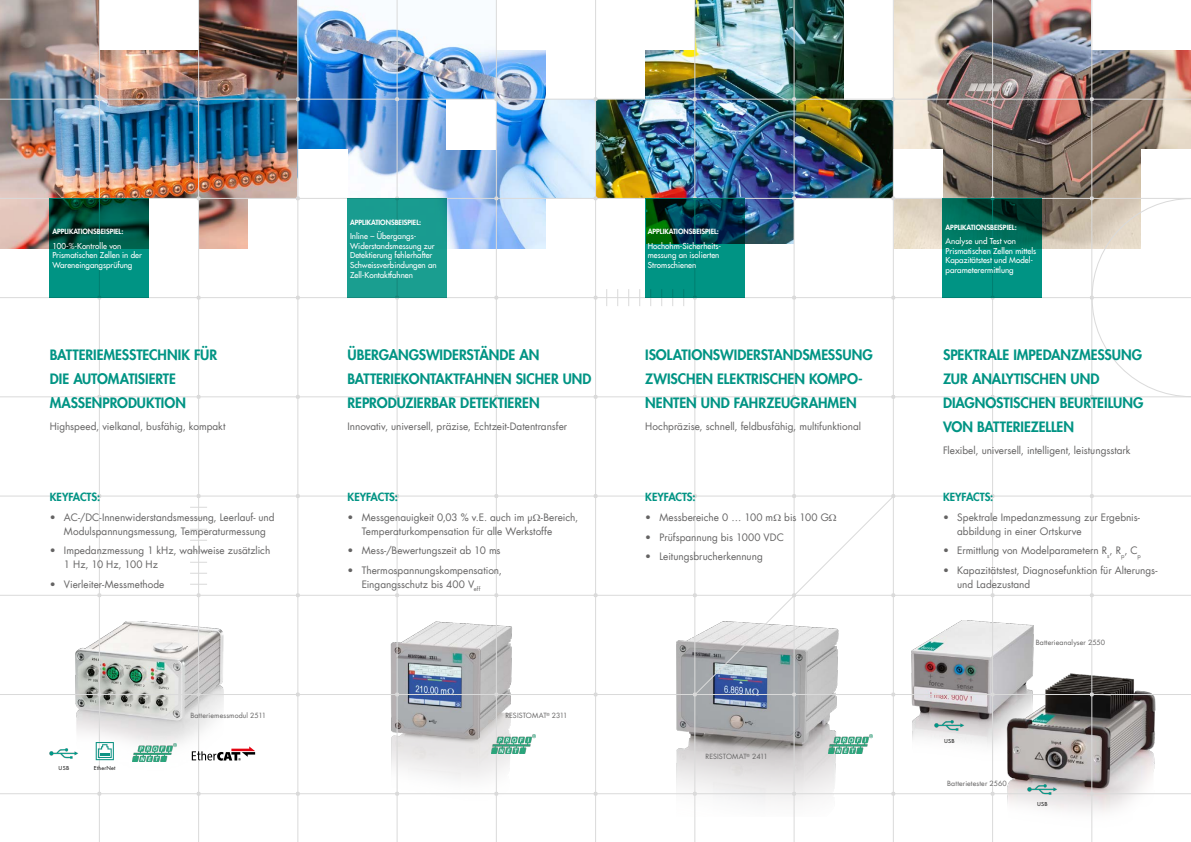
<style>
.page{position:relative;width:1191px;height:842px;background:#fff}
.page>*{position:absolute;margin:0;border:0;box-sizing:border-box;transform-origin:0 0}
.t1{font:800 14px/24px "Futura LT";letter-spacing:-.005em;color:#009484}
.t2{font:800 11px "Futura LT";letter-spacing:-.005em;color:#009484}
.t3{font:10px/14px "Futura LT";color:#646363}
.t4{font:8px/9.6px "Futura LT";color:#fff}
.t5{font:7px "Futura LT";letter-spacing:.015em;color:#646363}
.t6{font:800 7px "Futura LT";color:#fff}
.t7{font:6px "Futura PT";letter-spacing:.03em;color:#000}
</style>
<div class="page">
<img style="left:0;top:0;width:1191px;height:842px">
<svg style="left:639px;top:289px;width:1px;height:17px"></svg>
<svg style="left:628px;top:289px;width:1px;height:17px"></svg>
<svg style="left:617px;top:289px;width:1px;height:17px"></svg>
<svg style="left:606px;top:289px;width:1px;height:17px"></svg>
<svg style="left:49px;top:199px;width:100px;height:99px"></svg>
<div style="left:347px;top:199px;width:99px;height:99px;background:#199c90"></div>
<svg style="left:645px;top:199px;width:99px;height:99px;fill:#009484"></svg>
<svg style="left:942px;top:199px;width:100px;height:99px"></svg>
<img style="left:49px;top:748px;width:30px;height:10px">
<svg style="left:96px;top:742px;width:18px;height:18px"></svg>
<img style="left:132px;top:743px;width:45px;height:19px">
<svg style="left:192px;top:746px;width:63px;height:15px"></svg>
<img style="left:491px;top:735px;width:45px;height:18px">
<img style="left:828px;top:735px;width:45px;height:18px">
<img style="left:1027px;top:784px;width:30px;height:11px">
<svg style="left:533px;top:514px;width:7px;height:7px"></svg>
<svg style="left:693px;top:494px;width:202px;height:202px"></svg>
<p class="t6" style="left:52px;top:227px;width:73px">APPLIKATIONSBEISPIEL:</p>
<p class="t4" style="left:52px;top:241px;width:91px">100-%-Kontrolle von<br>Prismatischen Zellen in der<br>Wareneingangsprüfung</p>
<h1 class="t1" style="left:50px;top:343px;width:169px">BATTERIEMESSTECHNIK FÜR<br>DIE AUTOMATISIERTE<br>MASSENPRODUKTION</h1>
<p class="t3" style="left:50px;top:420px;width:177px">Highspeed, vielkanal, busfähig, kompakt</p>
<p class="t2" style="left:50px;top:490px;width:52px">KEYFACTS:</p>
<p class="t3" style="left:50px;top:510px;width:226px;text-align:center">• AC-/DC-Innenwiderstandsmessung, Leerlauf- und<br>Modulspannungsmessung, Temperaturmessung</p>
<p class="t3" style="left:64px;top:544px;width:208px;text-indent:-14px">• Impedanzmessung 1 kHz, wahlweise zusätzlich<br>1 Hz, 10 Hz, 100 Hz</p>
<p class="t3" style="left:50px;top:578px;width:116px">• Vierleiter-Messmethode</p>
<p class="t7" style="left:59px;top:764px;width:12px">USB</p>
<p class="t7" style="left:94px;top:764px;width:23px">EtherNet</p>
<p class="t5" style="left:190px;top:711px;width:77px">Batteriemessmodul 2511</p>
<p class="t6" style="left:350px;top:218px;width:73px">APPLIKATIONSBEISPIEL:</p>
<p class="t4" style="left:350px;top:231px;width:88px">Inline – Übergangs-<br>Widerstandsmessung zur<br>Detektierung fehlerhafter<br>Schweissverbindungen an<br>Zell-Kontaktfahnen</p>
<p class="t6" style="left:648px;top:227px;width:73px">APPLIKATIONSBEISPIEL:</p>
<p class="t4" style="left:648px;top:241px;width:75px">Hochohm-Sicherheits&shy;messung an isolierten<br>Stromschienen</p>
<h1 class="t1" style="left:347px;top:343px;width:245px">ÜBERGANGSWIDERSTÄNDE AN<br>BATTERIEKONTAKTFAHNEN SICHER UND<br>REPRODUZIERBAR DETEKTIEREN</h1>
<p class="t3" style="left:347px;top:420px;width:221px">Innovativ, universell, präzise, Echtzeit-Datentransfer</p>
<p class="t2" style="left:347px;top:490px;width:52px">KEYFACTS:</p>
<p class="t3" style="left:362px;top:510px;width:218px;text-indent:-14px">• Messgenauigkeit 0,03 % v.E. auch im µ -Bereich,<br>Temperaturkompensation für alle Werkstoffe</p>
<p class="t3" style="left:347px;top:544px;width:154px">• Mess-/Bewertungszeit ab 10 ms</p>
<p class="t3" style="left:362px;top:564px;width:142px;text-indent:-14px">• Thermospannungskompensation,<br>Eingangsschutz bis 400 V<sub>eff</sub></p>
<p class="t5" style="left:505px;top:711px;width:64px">RESISTOMAT<sup>®</sup> 2311</p>
<h1 class="t1" style="left:645px;top:343px;width:229px">ISOLATIONSWIDERSTANDSMESSUNG<br>ZWISCHEN ELEKTRISCHEN KOMPO-<br>NENTEN UND FAHRZEUGRAHMEN</h1>
<p class="t3" style="left:645px;top:420px;width:217px">Hochpräzise, schnell, feldbusfähig, multifunktional</p>
<p class="t2" style="left:645px;top:490px;width:52px">KEYFACTS:</p>
<p class="t3" style="left:645px;top:510px;width:185px">• Messbereiche 0 … 100 m bis 100 G</p>
<p class="t3" style="left:645px;top:530px;width:140px">• Prüfspannung bis 1000 VDC</p>
<p class="t3" style="left:645px;top:550px;width:119px">• Leitungsbrucherkennung</p>
<p class="t5" style="left:705px;top:752px;width:64px">RESISTOMAT<sup>®</sup> 2411</p>
<p class="t6" style="left:945px;top:222px;width:73px">APPLIKATIONSBEISPIEL:</p>
<p class="t4" style="left:945px;top:236px;width:92px">Analyse und Test von<br>Prismatischen Zellen mittels<br>Kapazitätstest und Model&shy;parameterermittlung</p>
<h1 class="t1" style="left:943px;top:343px;width:202px">SPEKTRALE IMPEDANZMESSUNG<br>ZUR ANALYTISCHEN UND<br>DIAGNOSTISCHEN BEURTEILUNG<br>VON BATTERIEZELLEN</h1>
<p class="t3" style="left:943px;top:444px;width:189px">Flexibel, universell, intelligent, leistungsstark</p>
<p class="t2" style="left:943px;top:490px;width:52px">KEYFACTS:</p>
<p class="t3" style="left:957px;top:510px;width:184px;text-indent:-14px">• Spektrale Impedanzmessung zur Ergebnis&shy;abbildung in einer Ortskurve</p>
<p class="t3" style="left:943px;top:544px;width:199px">• Ermittlung von Modelparametern R<sub>s</sub>, R<sub>p</sub>, C<sub>p</sub></p>
<p class="t3" style="left:957px;top:564px;width:202px;text-indent:-14px">• Kapazitätstest, Diagnosefunktion für Alterungs&shy;und Ladezustand</p>
<p class="t5" style="left:1035px;top:638px;width:71px">Batterieanalyser 2550</p>
<p class="t7" style="left:944px;top:737px;width:12px">USB</p>
<p class="t5" style="left:947px;top:779px;width:61px">Batterietester 2560</p>
<p class="t7" style="left:1037px;top:801px;width:12px">USB</p>
</div>
